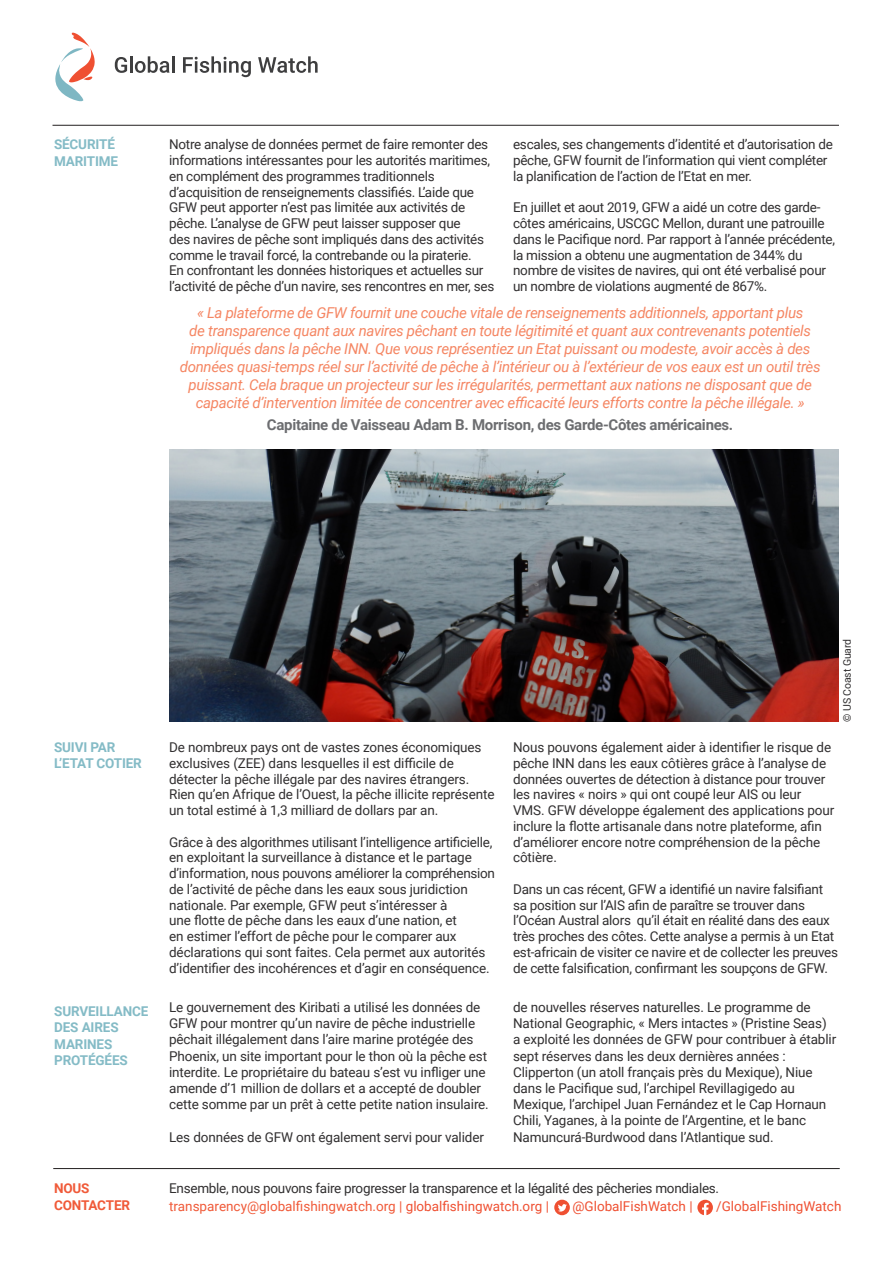
<style>
.page{position:relative;width:893px;height:1263px;background:#fff}
.page>*{position:absolute;margin:0;border:0;box-sizing:border-box;transform-origin:0 0}
.t1{font:italic 15px/18px "Roboto";letter-spacing:-.02em;color:#f58663;text-align:center}
.t2{font:700 15px "Roboto";letter-spacing:-.02em;color:#6c6d70}
.t3{font:13.5px/15.8px "Roboto";letter-spacing:-.01em;color:#312f30}
.t4{font:700 13.5px/16.2px "Roboto";letter-spacing:-.01em;color:#84bbc6}
.t5{font:13.5px "Roboto";color:#ef5032}
.t6{font:700 13.5px/16.2px "Roboto";letter-spacing:-.01em;color:#f05a39}
.t7{font:10.5px "Roboto";letter-spacing:-.01em;color:#312f30}
.s1{color:#f05a39}
.s2{color:#ef5032}
</style>
<div class="page">
<img style="left:169px;top:450px;width:670px;height:272px">
<svg style="left:55px;top:33px;width:40px;height:69px"></svg>
<svg style="left:115px;top:57px;width:12px;height:16px"></svg>
<hr style="left:130px;top:56px;width:3px;height:17px;background:#3e3e3f">
<svg style="left:135px;top:56px;width:34px;height:17px"></svg>
<hr style="left:172px;top:56px;width:3px;height:17px;background:#3e3e3f">
<svg style="left:183px;top:56px;width:68px;height:21px"></svg>
<svg style="left:258px;top:56px;width:60px;height:17px"></svg>
<hr style="left:53px;top:125px;width:786px;height:1px;background:#231f20">
<hr style="left:53px;top:1168px;width:787px;height:1px;background:#231f20">
<svg style="left:697px;top:1200px;width:16px;height:15px"></svg>
<svg style="left:554px;top:1200px;width:16px;height:15px"></svg>
<svg style="left:558px;top:1204px;width:9px;height:7px"></svg>
<p class="t4" style="left:54px;top:136px;width:66px">SÉCURITÉ<br>MARITIME</p>
<p class="t3" style="left:169px;top:136px;width:327px">Notre analyse de données permet de faire remonter des informations intéressantes pour les autorités maritimes, en complément des programmes traditionnels d’acquisition de renseignements classifiés. L’aide que GFW peut apporter n’est pas limitée aux activités de pêche. L’analyse de GFW peut laisser supposer que<br>des navires de pêche sont impliqués dans des activités comme le travail forcé, la contrebande ou la piraterie.<br>En confrontant les données historiques et actuelles sur l’activité de pêche d’un navire, ses rencontres en mer, ses</p>
<p class="t3" style="left:513px;top:136px;width:321px">escales, ses changements d’identité et d’autorisation de pêche, GFW fournit de l’information qui vient compléter la planification de l’action de l’Etat en mer.</p>
<p class="t3" style="left:513px;top:199px;width:323px">En juillet et aout 2019, GFW a aidé un cotre des garde&shy;côtes américains, USCGC Mellon, durant une patrouille dans le Pacifique nord. Par rapport à l’année précédente, la mission a obtenu une augmentation de 344% du nombre de visites de navires, qui ont été verbalisé pour un nombre de violations augmenté de 867%.</p>
<p class="t1" style="left:180px;top:303px;width:642px">« La plateforme de GFW fournit une couche vitale de renseignements additionnels, apportant plus<br>de transparence quant aux navires pêchant en toute légitimité et quant aux contrevenants potentiels impliqués dans la pêche INN. Que vous représentiez un Etat puissant ou modeste, avoir accès à des données quasi-temps réel sur l’activité de pêche à l’intérieur ou à l’extérieur de vos eaux est un outil très puissant. Cela braque un projecteur sur les irrégularités, permettant aux nations ne disposant que de capacité d’intervention limitée de concentrer avec efficacité leurs efforts contre la pêche illégale. »</p>
<p class="t2" style="left:267px;top:414px;width:468px">Capitaine de Vaisseau Adam B. Morrison, des Garde-Côtes américaines.</p>
<p class="t4" style="left:54px;top:739px;width:89px">SUIVI PAR<br>L’ETAT COTIER</p>
<p class="t4" style="left:54px;top:1003px;width:96px">SURVEILLANCE<br>DES AIRES<br>MARINES<br>PROTÉGÉES</p>
<p class="t6" style="left:54px;top:1180px;width:78px">NOUS<br>CONTACTER</p>
<p class="t3" style="left:169px;top:739px;width:327px">De nombreux pays ont de vastes zones économiques exclusives (ZEE) dans lesquelles il est difficile de détecter la pêche illégale par des navires étrangers.<br>Rien qu’en Afrique de l’Ouest, la pêche illicite représente un total estimé à 1,3 milliard de dollars par an.</p>
<p class="t3" style="left:169px;top:833px;width:327px">Grâce à des algorithmes utilisant l’intelligence artificielle, en exploitant la surveillance à distance et le partage d’information, nous pouvons améliorer la compréhension de l’activité de pêche dans les eaux sous juridiction nationale. Par exemple, GFW peut s’intéresser à<br>une flotte de pêche dans les eaux d’une nation, et<br>en estimer l’effort de pêche pour le comparer aux déclarations qui sont faites. Cela permet aux autorités d’identifier des incohérences et d’agir en conséquence.</p>
<p class="t7" style="left:840px;top:722px;width:84px;rotate:-90deg">© US Coast Guard</p>
<p class="t3" style="left:513px;top:739px;width:323px">Nous pouvons également aider à identifier le risque de pêche INN dans les eaux côtières grâce à l’analyse de données ouvertes de détection à distance pour trouver les navires « noirs » qui ont coupé leur AIS ou leur VMS. GFW développe également des applications pour inclure la flotte artisanale dans notre plateforme, afin d’améliorer encore notre compréhension de la pêche côtière.</p>
<p class="t3" style="left:513px;top:881px;width:327px">Dans un cas récent, GFW a identifié un navire falsifiant sa position sur l’AIS afin de paraître se trouver dans l’Océan Austral alors qu’il était en réalité dans des eaux très proches des côtes. Cette analyse a permis à un Etat est-africain de visiter ce navire et de collecter les preuves de cette falsification, confirmant les soupçons de GFW.</p>
<p class="t3" style="left:513px;top:998px;width:325px;line-height:16.2px">de nouvelles réserves naturelles. Le programme de National Geographic, « Mers intactes » (Pristine Seas) a exploité les données de GFW pour contribuer à établir sept réserves dans les deux dernières années :<br>Clipperton (un atoll français près du Mexique), Niue dans le Pacifique sud, l’archipel Revillagigedo au Mexique, l’archipel Juan Fernández et le Cap Hornaun Chili, Yaganes, à la pointe de l’Argentine, et le banc Namuncurá-Burdwood dans l’Atlantique sud.</p>
<p class="t3" style="left:169px;top:1179px;width:551px;line-height:18px">Ensemble, nous pouvons faire progresser la transparence et la légalité des pêcheries mondiales. <span class="s1">transparency@globalfishingwatch.org |</span> <span class="s2">globalfishingwatch.org |</span></p>
<p class="t3" style="left:169px;top:998px;width:321px;line-height:16.2px">Le gouvernement des Kiribati a utilisé les données de GFW pour montrer qu’un navire de pêche industrielle pêchait illégalement dans l’aire marine protégée des Phoenix, un site important pour le thon où la pêche est interdite. Le propriétaire du bateau s’est vu infliger une amende d’1 million de dollars et a accepté de doubler cette somme par un prêt à cette petite nation insulaire.</p>
<p class="t3" style="left:169px;top:1128px;width:316px">Les données de GFW ont également servi pour valider</p>
<p class="t5" style="left:572px;top:1197px;width:122px">@GlobalFishWatch |</p>
<p class="t5" style="left:716px;top:1197px;width:127px">/GlobalFishingWatch</p>
</div>
